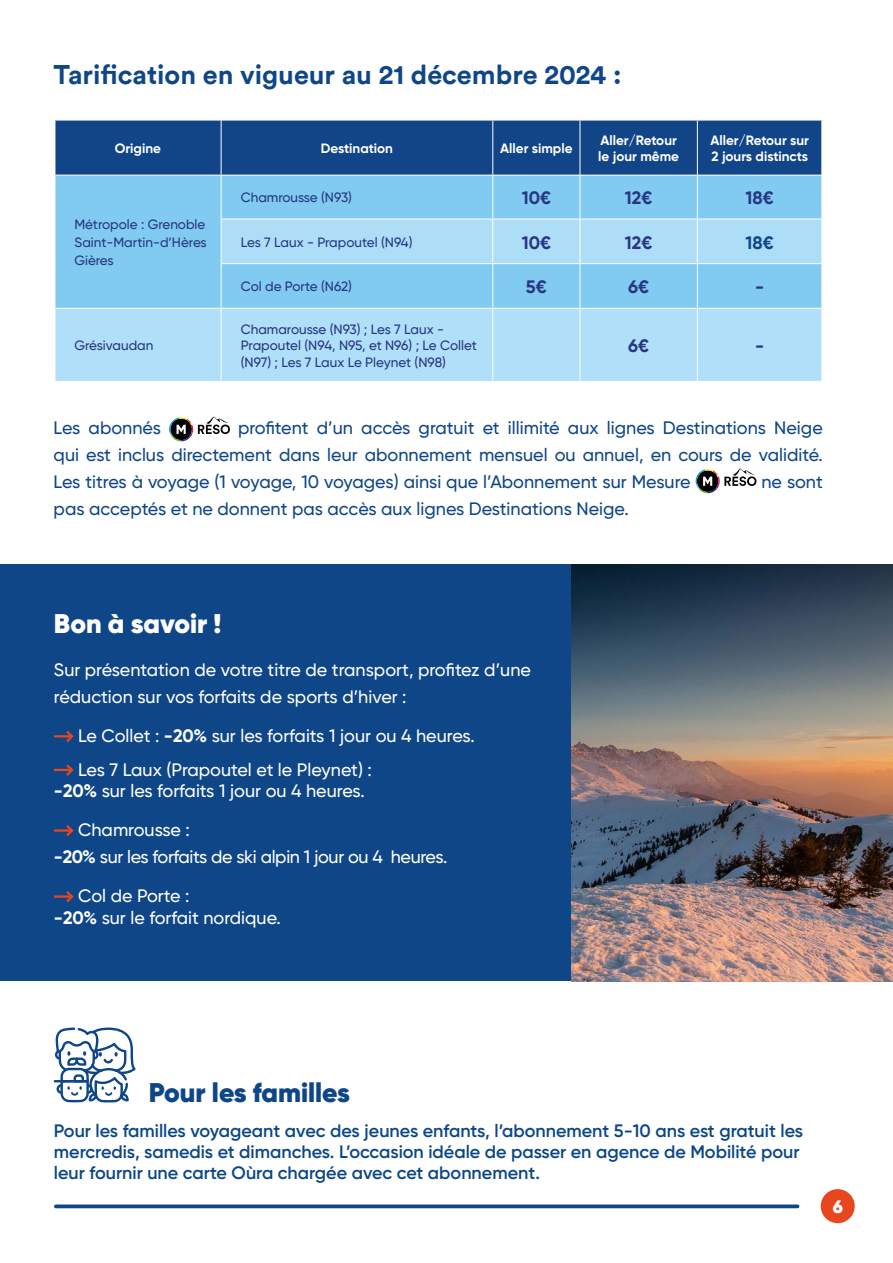
<style>
.page{position:relative;width:893px;height:1263px;background:#fff}
.page>*{position:absolute;margin:0;border:0;box-sizing:border-box;transform-origin:0 0}
.t1{font:700 27px "Circular";color:#0f4688}
.t2{font:900 27px "Gilroy";color:#0f4688}
.t3{font:900 27px "Gilroy";color:#fff}
.t4{font:500 18px/27px "Gilroy";color:#0f4688;text-align:justify}
.t5{font:500 18px/27px "Gilroy";color:#fff}
.t6{font:600 18px/21px "Gilroy";color:#0b4687}
.t7{font:500 18px/39px "Gilroy";letter-spacing:-.02em;color:#fff}
.t8{font:700 18px "Gilroy";color:#273680}
.t9{font:700 18px "Gilroy";color:#283583}
.t10{font:700 18px "Gilroy";color:#0f4688}
.t11{font:900 18px "Gilroy";color:#fff}
.t12{font:500 13.5px/18px "Gilroy";color:#273680;text-align:justify}
.t13{font:700 13.5px/16.2px "Gilroy";color:#fff}
.t14{font:500 13.5px "Gilroy";color:#283583}
.s1{font-weight:700}
</style>
<div class="page">
<div style="left:0;top:564px;width:620px;height:417px;background:#0f4688"></div>
<svg style="left:169px;top:417px;width:61px;height:24px"></svg>
<svg style="left:696px;top:469px;width:60px;height:24px"></svg>
<svg style="left:55px;top:121px;width:766px;height:187px;background:#69a7d3"></svg>
<div style="left:55px;top:309px;width:766px;height:72px;background:#b0dff9"></div>
<hr style="left:221px;top:121px;width:1px;height:54px;background:#fff">
<hr style="left:492px;top:121px;width:1px;height:54px;background:#fff">
<hr style="left:580px;top:121px;width:1px;height:54px;background:#fff">
<hr style="left:697px;top:121px;width:1px;height:54px;background:#fff">
<hr style="left:55px;top:175px;width:166px;height:1px;background:#fff">
<hr style="left:221px;top:175px;width:272px;height:1px;background:#fff">
<hr style="left:493px;top:175px;width:87px;height:1px;background:#fff">
<hr style="left:580px;top:175px;width:117px;height:1px;background:#fff">
<hr style="left:697px;top:175px;width:124px;height:1px;background:#fff">
<hr style="left:221px;top:175px;width:1px;height:44px;background:#fff">
<hr style="left:492px;top:175px;width:1px;height:44px;background:#fff">
<hr style="left:580px;top:175px;width:1px;height:44px;background:#fff">
<hr style="left:697px;top:175px;width:1px;height:44px;background:#fff">
<hr style="left:221px;top:219px;width:272px;height:1px;background:#fff">
<hr style="left:221px;top:219px;width:1px;height:44px;background:#fff">
<hr style="left:493px;top:219px;width:87px;height:1px;background:#fff">
<hr style="left:492px;top:219px;width:1px;height:44px;background:#fff">
<hr style="left:580px;top:219px;width:117px;height:1px;background:#fff">
<hr style="left:580px;top:219px;width:1px;height:44px;background:#fff">
<hr style="left:697px;top:219px;width:124px;height:1px;background:#fff">
<hr style="left:697px;top:219px;width:1px;height:44px;background:#fff">
<hr style="left:221px;top:263px;width:272px;height:1px;background:#fff">
<hr style="left:221px;top:264px;width:1px;height:44px;background:#fff">
<hr style="left:493px;top:263px;width:87px;height:1px;background:#fff">
<hr style="left:492px;top:264px;width:1px;height:44px;background:#fff">
<hr style="left:580px;top:263px;width:117px;height:1px;background:#fff">
<hr style="left:580px;top:264px;width:1px;height:44px;background:#fff">
<hr style="left:697px;top:263px;width:124px;height:1px;background:#fff">
<hr style="left:697px;top:264px;width:1px;height:44px;background:#fff">
<hr style="left:221px;top:309px;width:1px;height:72px;background:#fff">
<hr style="left:492px;top:309px;width:1px;height:72px;background:#fff">
<hr style="left:580px;top:309px;width:1px;height:72px;background:#fff">
<hr style="left:697px;top:309px;width:1px;height:72px;background:#fff">
<svg style="left:56px;top:1204px;width:741px;height:4px;background:#2b5e96"></svg>
<svg style="left:54px;top:731px;width:20px;height:11px"></svg>
<svg style="left:54px;top:764px;width:20px;height:12px"></svg>
<hr style="left:54px;top:829px;width:17px;height:3px;background:#e8461f">
<svg style="left:64px;top:825px;width:10px;height:12px"></svg>
<hr style="left:54px;top:895px;width:17px;height:3px;background:#e8461f">
<svg style="left:64px;top:891px;width:10px;height:12px"></svg>
<img style="left:572px;top:564px;width:321px;height:417px">
<svg style="left:54px;top:1027px;width:82px;height:75px"></svg>
<div style="left:821px;top:1189px;width:34px;height:34px;background:#e8461f;border-radius:50%"></div>
<h1 class="t1" style="left:54px;top:55px;width:569px">Tarification en vigueur au 21 décembre 2024 :</h1>
<p class="t13" style="left:115px;top:140px;width:48px">Origine</p>
<p class="t13" style="left:321px;top:140px;width:74px">Destination</p>
<p class="t13" style="left:500px;top:140px;width:74px">Aller simple</p>
<p class="t13" style="left:598px;top:132px;width:82px">Aller/Retour le jour même</p>
<p class="t13" style="left:710px;top:132px;width:100px">Aller/Retour sur<br>2 jours distincts</p>
<p class="t12" style="left:74px;top:215px;width:134px">Métropole : Grenoble Saint-Martin-d’Hères Gières</p>
<p class="t12" style="left:74px;top:336px;width:80px">Grésivaudan</p>
<p class="t12" style="left:241px;top:188px;width:113px">Chamrousse (N93)</p>
<p class="t8" style="left:522px;top:186px;width:31px">10€</p>
<p class="t8" style="left:625px;top:186px;width:29px">12€</p>
<p class="t8" style="left:746px;top:186px;width:30px">18€</p>
<p class="t14" style="left:241px;top:234px;width:173px">Les 7 Laux - Prapoutel (N94)</p>
<p class="t9" style="left:522px;top:231px;width:31px">10€</p>
<p class="t9" style="left:625px;top:231px;width:29px">12€</p>
<p class="t10" style="left:746px;top:231px;width:30px">18€</p>
<p class="t12" style="left:241px;top:278px;width:113px">Col de Porte (N62)</p>
<p class="t9" style="left:526px;top:276px;width:22px">5€</p>
<p class="t8" style="left:628px;top:276px;width:22px">6€</p>
<p class="t8" style="left:755px;top:276px;width:11px">-</p>
<p class="t12" style="left:241px;top:321px;width:238px;line-height:16.5px;text-align:left">Chamarousse (N93) ; Les 7 Laux -<br>Prapoutel (N94, N95, et N96) ; Le Collet (N97) ; Les 7 Laux Le Pleynet (N98)</p>
<p class="t8" style="left:628px;top:335px;width:22px">6€</p>
<p class="t8" style="left:755px;top:335px;width:11px">-</p>
<p class="t4" style="left:54px;top:414px;width:771px;text-indent:184px">profitent d’un accès gratuit et illimité aux lignes Destinations Neige qui est inclus directement dans leur abonnement mensuel ou annuel, en cours de validité.<br>Les titres à voyage (1 voyage, 10 voyages) ainsi que l’Abonnement sur Mesure</p>
<p class="t4" style="left:54px;top:414px;width:109px">Les abonnés</p>
<p class="t4" style="left:761px;top:468px;width:63px">ne sont</p>
<p class="t4" style="left:54px;top:495px;width:577px">pas acceptés et ne donnent pas accès aux lignes Destinations Neige.</p>
<h1 class="t3" style="left:54px;top:606px;width:169px">Bon à savoir !</h1>
<p class="t5" style="left:54px;top:656px;width:479px">Sur présentation de votre titre de transport, profitez d’une réduction sur vos forfaits de sports d’hiver :</p>
<p class="t5" style="left:78px;top:719px;width:398px;line-height:33.6px">Le Collet : <span class="s1">-20%</span> sur les forfaits 1 jour ou 4 heures.<br>Les 7 Laux (Prapoutel et le Pleynet) :</p>
<p class="t5" style="left:78px;top:771px;width:288px;line-height:39px;text-indent:-24px"><span class="s1">-20%</span> sur les forfaits 1 jour ou 4 heures.<br>Chamrousse :</p>
<p class="t7" style="left:78px;top:837px;width:371px;text-indent:-24px"><span class="s1">-20%</span> sur les forfaits de ski alpin 1 jour ou 4 heures.<br>Col de Porte :</p>
<p class="t5" style="left:54px;top:904px;width:228px"><span class="s1">-20%</span> sur le forfait nordique.</p>
<h1 class="t2" style="left:149px;top:1075px;width:203px">Pour les familles</h1>
<p class="t6" style="left:54px;top:1120px;width:751px">Pour les familles voyageant avec des jeunes enfants, l’abonnement 5-10 ans est gratuit les mercredis, samedis et dimanches. L’occasion idéale de passer en agence de Mobilité pour leur fournir une carte Oùra chargée avec cet abonnement.</p>
<p class="t11" style="left:833px;top:1195px;width:12px">6</p>
</div>
